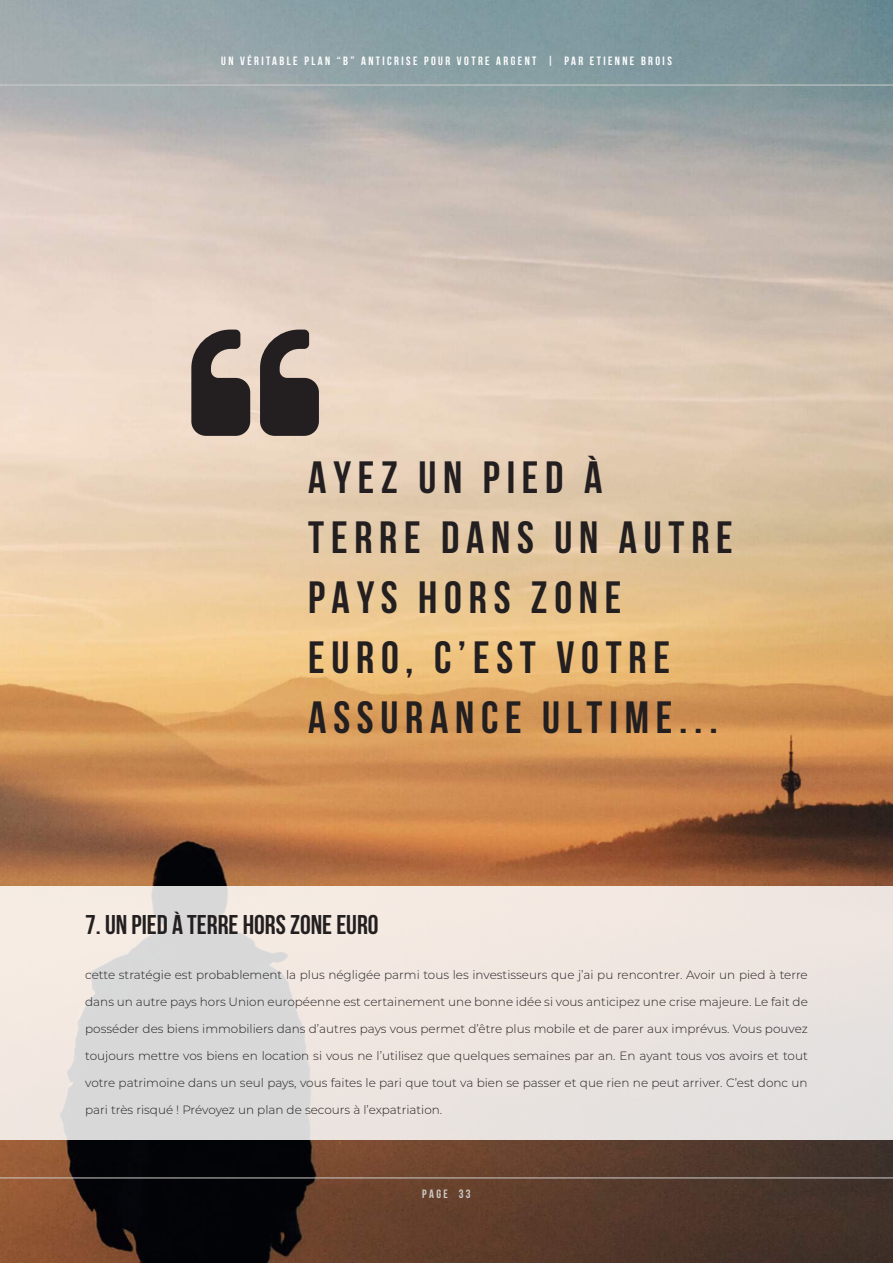
<style>
.page{position:relative;width:893px;height:1263px;background:#fff}
.page>*{position:absolute;margin:0;border:0;box-sizing:border-box;transform-origin:0 0}
.t1{font:700 45px/60px "Bebas Neue";letter-spacing:.15em;color:#231f20}
.t2{font:700 27px "Bebas Neue";color:#231f20}
.t3{font:300 12px "Montserrat";color:#231f20}
.t4{font:700 12px "Bebas Neue";letter-spacing:.2em;color:#fff}
.t5{font:700 12px "Bebas Neue";letter-spacing:.2em;color:#ceccca}
</style>
<div class="page">
<img style="left:0;top:0;width:893px;height:1263px">
<svg style="left:0;top:887px;width:893px;height:253px;fill:#ece4e0"></svg>
<svg style="left:191px;top:330px;width:128px;height:106px"></svg>
<hr style="left:0;top:85px;width:893px;height:1px;background:#ceccca">
<hr style="left:0;top:1178px;width:893px;height:1px;background:#ceccca">
<p class="t4" style="left:221px;top:54px;width:452px">UN VÉRITABLE PLAN “B” ANTICRISE POUR VOTRE ARGENT | PAR ETIENNE BROIS</p>
<h1 class="t1" style="left:308px;top:447px;width:426px">AYEZ UN PIED À<br>TERRE DANS UN AUTRE<br>PAYS HORS ZONE<br>EURO, C’EST VOTRE<br>ASSURANCE ULTIME...</h1>
<h2 class="t2" style="left:85px;top:910px;width:295px">7. UN PIED À TERRE HORS ZONE EURO</h2>
<p class="t3" style="left:85px;top:967px;width:724px">cette stratégie est probablement la plus négligée parmi tous les investisseurs que j’ai pu rencontrer. Avoir un pied à terre</p>
<p class="t3" style="left:85px;top:994px;width:724px">dans un autre pays hors Union européenne est certainement une bonne idée si vous anticipez une crise majeure. Le fait de</p>
<p class="t3" style="left:85px;top:1021px;width:724px">posséder des biens immobiliers dans d’autres pays vous permet d’être plus mobile et de parer aux imprévus. Vous pouvez</p>
<p class="t3" style="left:85px;top:1048px;width:724px">toujours mettre vos biens en location si vous ne l’utilisez que quelques semaines par an. En ayant tous vos avoirs et tout</p>
<p class="t3" style="left:85px;top:1075px;width:724px">votre patrimoine dans un seul pays, vous faites le pari que tout va bien se passer et que rien ne peut arriver. C’est donc un</p>
<p class="t3" style="left:85px;top:1102px;width:359px">pari très risqué ! Prévoyez un plan de secours à l’expatriation.</p>
<p class="t5" style="left:422px;top:1188px;width:50px">PAGE 33</p>
</div>
